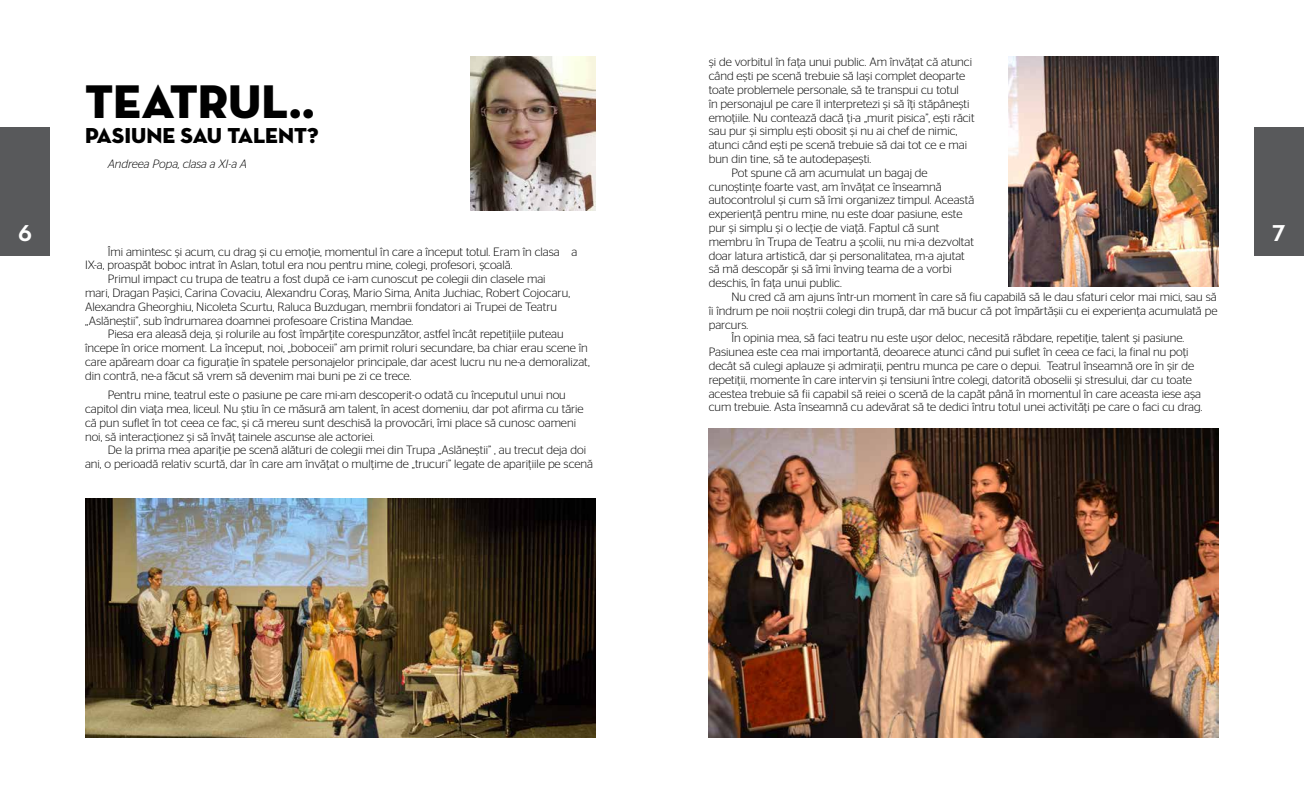
<style>
.page{position:relative;width:1304px;height:794px;background:#fff}
.page>*{position:absolute;margin:0;border:0;box-sizing:border-box;transform-origin:0 0}
.t1{font:48px "Neutra Disp Titling";color:#000}
.t2{font:700 30px "Neutra Disp";color:#fff}
.t3{font:22px "Neutra Disp Titling";color:#000}
.t4{font:300 12px/13.8px "Stag Sans";color:#000}
.t5{font:italic 300 12px "Stag Sans";letter-spacing:-.005em;color:#000}
</style>
<div class="page">
<div style="left:0;top:128px;width:50px;height:128px;background:#58595b"></div>
<div style="left:1254px;top:128px;width:50px;height:128px;background:#58595b"></div>
<img style="left:1008px;top:57px;width:211px;height:229px">
<img style="left:709px;top:429px;width:510px;height:308px">
<img style="left:85px;top:498px;width:510px;height:239px">
<img style="left:470px;top:57px;width:125px;height:153px">
<p class="t4" style="left:709px;top:55px;width:265px">și de vorbitul în fața unui public. Am învățat că atunci</p>
<p class="t4" style="left:709px;top:69px;width:258px">când ești pe scenă trebuie să lași complet deoparte</p>
<p class="t4" style="left:709px;top:83px;width:252px">toate problemele personale, să te transpui cu totul</p>
<p class="t4" style="left:709px;top:96px;width:262px">în personajul pe care îl interpretezi și să îți stăpânești</p>
<p class="t4" style="left:709px;top:110px;width:267px">emoțiile. Nu contează dacă ți-a „murit pisica”, ești răcit</p>
<p class="t4" style="left:709px;top:124px;width:250px">sau pur și simplu ești obosit și nu ai chef de nimic,</p>
<p class="t4" style="left:709px;top:138px;width:260px">atunci când ești pe scenă trebuie să dai tot ce e mai</p>
<p class="t4" style="left:709px;top:152px;width:164px">bun din tine, să te autodepașești.</p>
<p class="t4" style="left:731px;top:165px;width:198px">Pot spune că am acumulat un bagaj de</p>
<p class="t4" style="left:709px;top:179px;width:235px">cunoștințe foarte vast, am învățat ce înseamnă</p>
<p class="t4" style="left:709px;top:193px;width:267px">autocontrolul și cum să îmi organizez timpul. Această</p>
<p class="t4" style="left:709px;top:207px;width:255px">experiență pentru mine, nu este doar pasiune, este</p>
<p class="t4" style="left:709px;top:221px;width:232px">pur și simplu și o lecție de viață. Faptul că sunt</p>
<p class="t4" style="left:709px;top:234px;width:267px">membru în Trupa de Teatru a școlii, nu mi-a dezvoltat</p>
<p class="t4" style="left:709px;top:248px;width:258px">doar latura artistică, dar și personalitatea, m-a ajutat</p>
<p class="t4" style="left:709px;top:262px;width:245px">să mă descopăr și să îmi înving teama de a vorbi</p>
<p class="t4" style="left:709px;top:276px;width:135px">deschis, în fața unui public.</p>
<p class="t4" style="left:731px;top:290px;width:487px">Nu cred că am ajuns într-un moment în care să fiu capabilă să le dau sfaturi celor mai mici, sau să</p>
<p class="t4" style="left:709px;top:303px;width:510px">îi îndrum pe noii noștrii colegi din trupă, dar mă bucur că pot împărtășii cu ei experiența acumulată pe</p>
<p class="t4" style="left:709px;top:317px;width:41px">parcurs.</p>
<p class="t4" style="left:731px;top:331px;width:454px">În opinia mea, să faci teatru nu este ușor deloc, necesită răbdare, repetiție, talent și pasiune.</p>
<p class="t4" style="left:709px;top:345px;width:481px">Pasiunea este cea mai importantă, deoarece atunci când pui suflet în ceea ce faci, la final nu poți</p>
<p class="t4" style="left:709px;top:359px;width:487px">decât să culegi aplauze și admirații, pentru munca pe care o depui. Teatrul înseamnă ore în șir de</p>
<p class="t4" style="left:709px;top:372px;width:485px">repetiții, momente în care intervin și tensiuni între colegi, datorită oboselii și stresului, dar cu toate</p>
<p class="t4" style="left:709px;top:386px;width:494px">acestea trebuie să fii capabil să reiei o scenă de la capăt până în momentul în care aceasta iese așa</p>
<p class="t4" style="left:709px;top:400px;width:495px">cum trebuie. Asta înseamnă cu adevărat să te dedici întru totul unei activități pe care o faci cu drag.</p>
<h1 class="t1" style="left:85px;top:71px;width:231px">TEATRUL..</h1>
<h3 class="t3" style="left:85px;top:122px;width:235px">PASIUNE SAU TALENT?</h3>
<p class="t5" style="left:108px;top:157px;width:141px">Andreea Popa, clasa a XI-a A</p>
<h2 class="t2" style="left:18px;top:214px;width:16px">6</h2>
<h2 class="t2" style="left:1272px;top:214px;width:15px">7</h2>
<p class="t4" style="left:108px;top:244px;width:471px">Îmi amintesc și acum, cu drag și cu emoție, momentul în care a început totul. Eram în clasa a</p>
<p class="t4" style="left:85px;top:258px;width:429px">IX-a, proaspăt boboc intrat în Aslan, totul era nou pentru mine, colegi, profesori, școală.</p>
<p class="t4" style="left:108px;top:272px;width:439px">Primul impact cu trupa de teatru a fost după ce i-am cunoscut pe colegii din clasele mai</p>
<p class="t4" style="left:85px;top:286px;width:487px">mari, Dragan Pașici, Carina Covaciu, Alexandru Coraș, Mario Sima, Anita Juchiac, Robert Cojocaru,</p>
<p class="t4" style="left:85px;top:299px;width:474px">Alexandra Gheorghiu, Nicoleta Scurtu, Raluca Buzdugan, membrii fondatori ai Trupei de Teatru</p>
<p class="t4" style="left:85px;top:313px;width:330px">,,Aslăneștii”, sub îndrumarea doamnei profesoare Cristina Mandae.</p>
<p class="t4" style="left:108px;top:327px;width:457px">Piesa era aleasă deja, și rolurile au fost împărțite corespunzător, astfel încât repetițiile puteau</p>
<p class="t4" style="left:85px;top:341px;width:504px">începe în orice moment. La început, noi, „boboceii” am primit roluri secundare, ba chiar erau scene în</p>
<p class="t4" style="left:85px;top:355px;width:506px">care apăream doar ca figurație în spatele personajelor principale, dar acest lucru nu ne-a demoralizat,</p>
<p class="t4" style="left:85px;top:368px;width:328px">din contră, ne-a făcut să vrem să devenim mai buni pe zi ce trece.</p>
<p class="t4" style="left:85px;top:388px;width:500px;text-indent:23px">Pentru mine, teatrul este o pasiune pe care mi-am descoperit-o odată cu începutul unui nou capitol din viața mea, liceul. Nu știu în ce măsură am talent, în acest domeniu, dar pot afirma cu tărie că pun suflet în tot ceea ce fac, și că mereu sunt deschisă la provocări, îmi place să cunosc oameni noi, să interacționez și să învăț tainele ascunse ale actoriei.</p>
<p class="t4" style="left:85px;top:443px;width:510px;text-indent:23px">De la prima mea apariție pe scenă alături de colegii mei din Trupa „Aslăneștii” , au trecut deja doi ani, o perioadă relativ scurtă, dar în care am învățat o mulțime de „trucuri” legate de aparițiile pe scenă</p>
</div>
